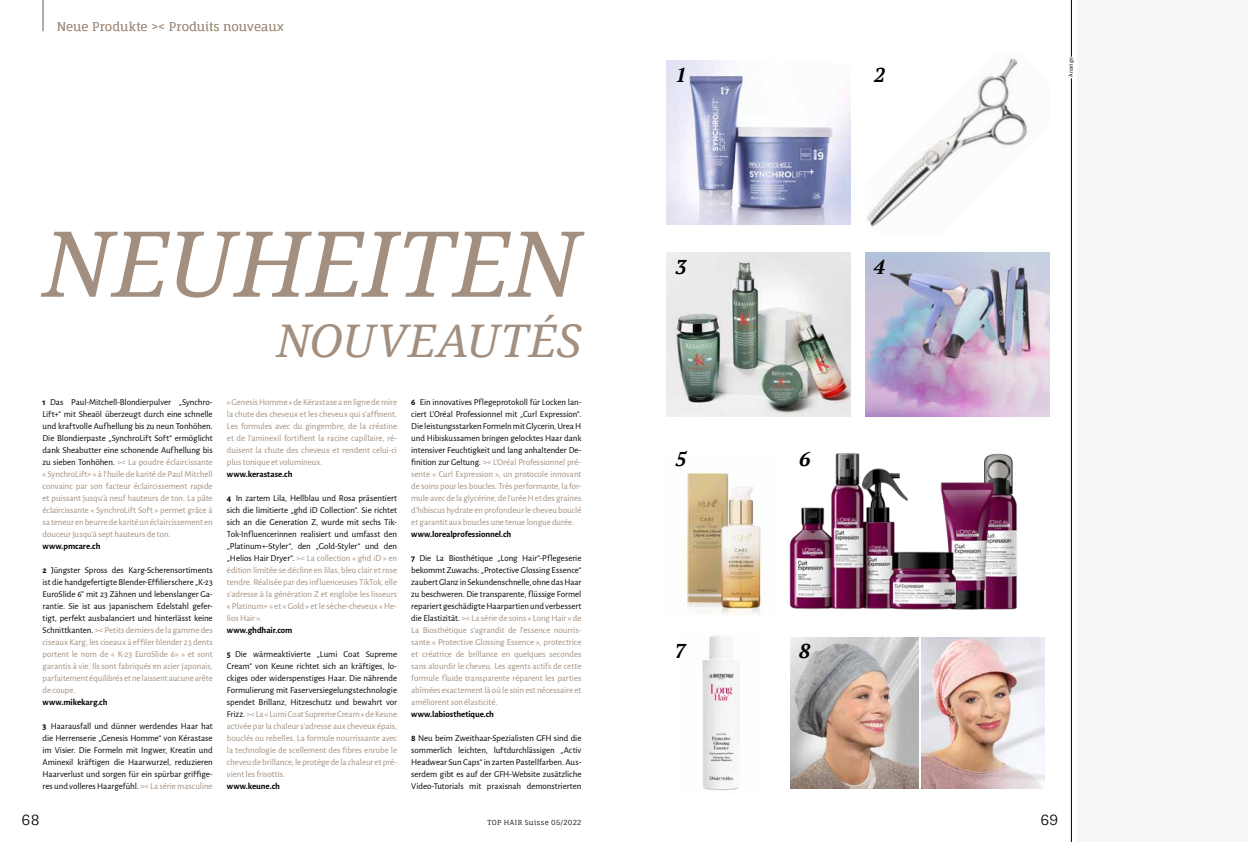
<style>
.page{position:relative;width:1248px;height:842px;background:#fff}
.page>*{position:absolute;margin:0;border:0;box-sizing:border-box;transform-origin:0 0}
.t1{font:italic 91px "Droid Serif";color:#a38f7f}
.t2{font:italic 45px "Droid Serif";letter-spacing:.015em;color:#a38f7f}
.t3{font:italic 700 20px "PT Serif";color:#000}
.t4{font:14px "Fauna One";color:#000}
.t5{font:12px "Fauna One";letter-spacing:-.005em;color:#a38f7f}
.t6{font:9px/12px "Alegreya Sans";letter-spacing:-.005em;color:#a38f7f;text-align:justify}
.t7{font:9px/12px "Alegreya Sans";letter-spacing:-.005em;color:#000;text-align:justify}
.t8{font:700 9px "Alegreya Sans";letter-spacing:-.005em;color:#000}
.t9{font:7px "Fauna One";letter-spacing:.05em;color:#000}
.t10{font:6px "Alegreya Sans";letter-spacing:.015em;color:#000}
.s1{font-weight:700;color:#000}
.s2{color:#000}
.s3{font-weight:700}
.s4{color:#a38f7f}
</style>
<div class="page">
<hr style="left:1070px;top:78px;width:1px;height:764px;background:#000">
<hr style="left:1070px;top:0;width:1px;height:57px;background:#000">
<div style="left:1077px;top:0;width:170px;height:842px;background:#f6f6f6"></div>
<img style="left:666px;top:61px;width:184px;height:164px">
<img style="left:666px;top:253px;width:184px;height:164px">
<img style="left:686px;top:472px;width:76px;height:142px">
<img style="left:789px;top:453px;width:119px;height:157px">
<img style="left:865px;top:253px;width:184px;height:164px">
<img style="left:866px;top:58px;width:162px;height:169px">
<img style="left:702px;top:636px;width:38px;height:154px">
<img style="left:921px;top:637px;width:123px;height:152px">
<img style="left:790px;top:637px;width:128px;height:152px">
<img style="left:984px;top:453px;width:34px;height:157px">
<img style="left:940px;top:462px;width:57px;height:148px">
<img style="left:873px;top:540px;width:100px;height:70px">
<hr style="left:43px;top:0;width:1px;height:31px;background:#a38f7f">
<h3 class="t5" style="left:57px;top:19px;width:228px">Neue Produkte &gt;&lt; Produits nouveaux</h3>
<h3 class="t3" style="left:675px;top:61px;width:13px">1</h3>
<h3 class="t3" style="left:873px;top:61px;width:13px">2</h3>
<p class="t10" style="left:1066px;top:77px;width:21px;rotate:-90deg">Anzeige</p>
<h1 class="t1" style="left:43px;top:212px;width:537px">NEUHEITEN</h1>
<h2 class="t2" style="left:276px;top:315px;width:306px">NOUVEAUTÉS</h2>
<p class="t6" style="left:43px;top:395px;width:172px"><span class="s1">1</span> <span class="s2">Das Paul-Mitchell-Blondierpulver „Synchro-Lift+“ mit Sheaöl überzeugt durch eine schnelle und kraftvolle Aufhellung bis zu neun Tonhöhen.<br>Die Blondierpaste „SynchroLift Soft“ ermöglicht dank Sheabutter eine schonende Aufhellung bis zu sieben Tonhöhen.</span> &gt;&lt; La poudre éclaircissante « SynchroLift+ » à l’huile de karité de Paul Mitchell convainc par son facteur éclaircissement rapide et puissant jusqu’à neuf hauteurs de ton. La pâte éclaircissante « SynchroLift Soft » permet grâce à sa teneur en beurre de karité un éclaircissement en douceur jusqu’à sept hauteurs de ton.</p>
<p class="t8" style="left:43px;top:539px;width:59px">www.pmcare.ch</p>
<p class="t7" style="left:43px;top:563px;width:172px"><span class="s3">2</span> Jüngster Spross des Karg-Scherensortiments ist die handgefertigte Blender-Effilierschere „K-23<br>EuroSlide 6″ mit 23 Zähnen und lebenslanger Ga&shy;rantie. Sie ist aus japanischem Edelstahl gefer&shy;tigt, perfekt ausbalanciert und hinterlässt keine Schnittkanten. <span class="s4">&gt;&lt; Petits derniers de la gamme des ciseaux Karg, les ciseaux à effiler blender 23 dents portent le nom de « K-23 EuroSlide 6» » et sont garantis à vie. Ils sont fabriqués en acier japonais, parfaitement équilibrés et ne laissent aucune arête de coupe.</span></p>
<p class="t8" style="left:43px;top:695px;width:66px">www.mikekarg.ch</p>
<p class="t7" style="left:43px;top:719px;width:172px"><span class="s3">3</span> Haarausfall und dünner werdendes Haar hat die Herrenserie „Genesis Homme“ von Kérastase im Visier. Die Formeln mit Ingwer, Kreatin und Aminexil kräftigen die Haarwurzel, reduzieren Haarverlust und sorgen für ein spürbar griffige&shy;res und volleres Haargefühl. <span class="s4">&gt;&lt; La série masculine</span></p>
<p class="t6" style="left:227px;top:395px;width:172px">« Genesis Homme » de Kérastase a en ligne de mire la chute des cheveux et les cheveux qui s’affinent.<br>Les formules avec du gingembre, de la créatine et de l’aminexil fortifient la racine capillaire, ré&shy;duisent la chute des cheveux et rendent celui-ci plus tonique et volumineux.</p>
<p class="t8" style="left:227px;top:467px;width:67px">www.kerastase.ch</p>
<p class="t7" style="left:227px;top:491px;width:172px"><span class="s3">4</span> In zartem Lila, Hellblau und Rosa präsentiert sich die limitierte „ghd iD Collection“. Sie richtet sich an die Generation Z, wurde mit sechs Tik-Tok-Influencerinnen realisiert und umfasst den „Platinum+-Styler“, den „Gold-Styler“ und den „Helios Hair Dryer“. <span class="s4">&gt;&lt; La collection « ghd iD » en édition limitée se décline en lilas, bleu clair et rose tendre. Réalisée par des influenceuses TikTok, elle s’adresse à la génération Z et englobe les lisseurs « Platinum+ » et « Gold » et le sèche-cheveux « He&shy;lios Hair ».</span></p>
<p class="t8" style="left:227px;top:623px;width:67px">www.ghdhair.com</p>
<p class="t6" style="left:227px;top:647px;width:172px"><span class="s1">5</span> <span class="s2">Die wärmeaktivierte „Lumi Coat Supreme Cream“ von Keune richtet sich an kräftiges, lo&shy;ckiges oder widerspenstiges Haar. Die nährende Formulierung mit Faserversiegelungstechnologie spendet Brillanz, Hitzeschutz und bewahrt vor Frizz.</span> &gt;&lt; La « Lumi Coat Supreme Cream » de Keune activée par la chaleur s’adresse aux cheveux épais, bouclés ou rebelles. La formule nourrissante avec la technologie de scellement des fibres enrobe le cheveu de brillance, le protège de la chaleur et pré&shy;vient les frisottis.</p>
<p class="t8" style="left:227px;top:779px;width:55px">www.keune.ch</p>
<p class="t6" style="left:411px;top:395px;width:172px"><span class="s1">6</span> <span class="s2">Ein innovatives Pflegeprotokoll für Locken lan&shy;ciert L’Oréal Professionnel mit „Curl Expression“.<br>Die leistungsstarken Formeln mit Glycerin, Urea H und Hibiskussamen bringen gelocktes Haar dank intensiver Feuchtigkeit und lang anhaltender De&shy;finition zur Geltung.</span> &gt;&lt; L’Oréal Professionnel pré&shy;sente « Curl Expression », un protocole innovant de soins pour les boucles. Très performante, la for&shy;mule avec de la glycérine, de l’urée H et des graines d’hibiscus hydrate en profondeur le cheveu bouclé et garantit aux boucles une tenue longue durée.</p>
<p class="t8" style="left:411px;top:527px;width:102px">www.lorealprofessionnel.ch</p>
<p class="t6" style="left:411px;top:551px;width:172px"><span class="s1">7</span> <span class="s2">Die La Biosthétique „Long Hair“-Pflegeserie bekommt Zuwachs: „Protective Glossing Essence“ zaubert Glanz in Sekundenschnelle, ohne das Haar zu beschweren. Die transparente, flüssige Formel repariert geschädigte Haarpartien und verbessert die Elastizität.</span> &gt;&lt; La série de soins « Long Hair » de La Biosthétique s’agrandit de l’essence nourris&shy;sante « Protective Glossing Essence », protectrice et créatrice de brillance en quelques secondes sans alourdir le cheveu. Les agents actifs de cette formule fluide transparente réparent les parties abîmées exactement là où le soin est nécessaire et améliorent son élasticité.</p>
<p class="t8" style="left:411px;top:707px;width:84px">www.labiosthetique.ch</p>
<p class="t7" style="left:411px;top:731px;width:172px"><span class="s3">8</span> Neu beim Zweithaar-Spezialisten GFH sind die sommerlich leichten, luftdurchlässigen „Activ Headwear Sun Caps“ in zarten Pastellfarben. Aus&shy;serdem gibt es auf der GFH-Website zusätzliche Video-Tutorials mit praxisnah demonstrierten</p>
<h3 class="t3" style="left:675px;top:253px;width:13px">3</h3>
<h3 class="t3" style="left:675px;top:445px;width:13px">5</h3>
<h3 class="t3" style="left:675px;top:637px;width:13px">7</h3>
<h3 class="t3" style="left:873px;top:253px;width:13px">4</h3>
<h3 class="t3" style="left:799px;top:445px;width:13px">6</h3>
<h3 class="t3" style="left:799px;top:637px;width:13px">8</h3>
<h3 class="t4" style="left:22px;top:811px;width:20px">68</h3>
<p class="t9" style="left:487px;top:818px;width:95px">TOP HAIR Suisse 05/2022</p>
<h3 class="t4" style="left:1040px;top:811px;width:19px">69</h3>
</div>
